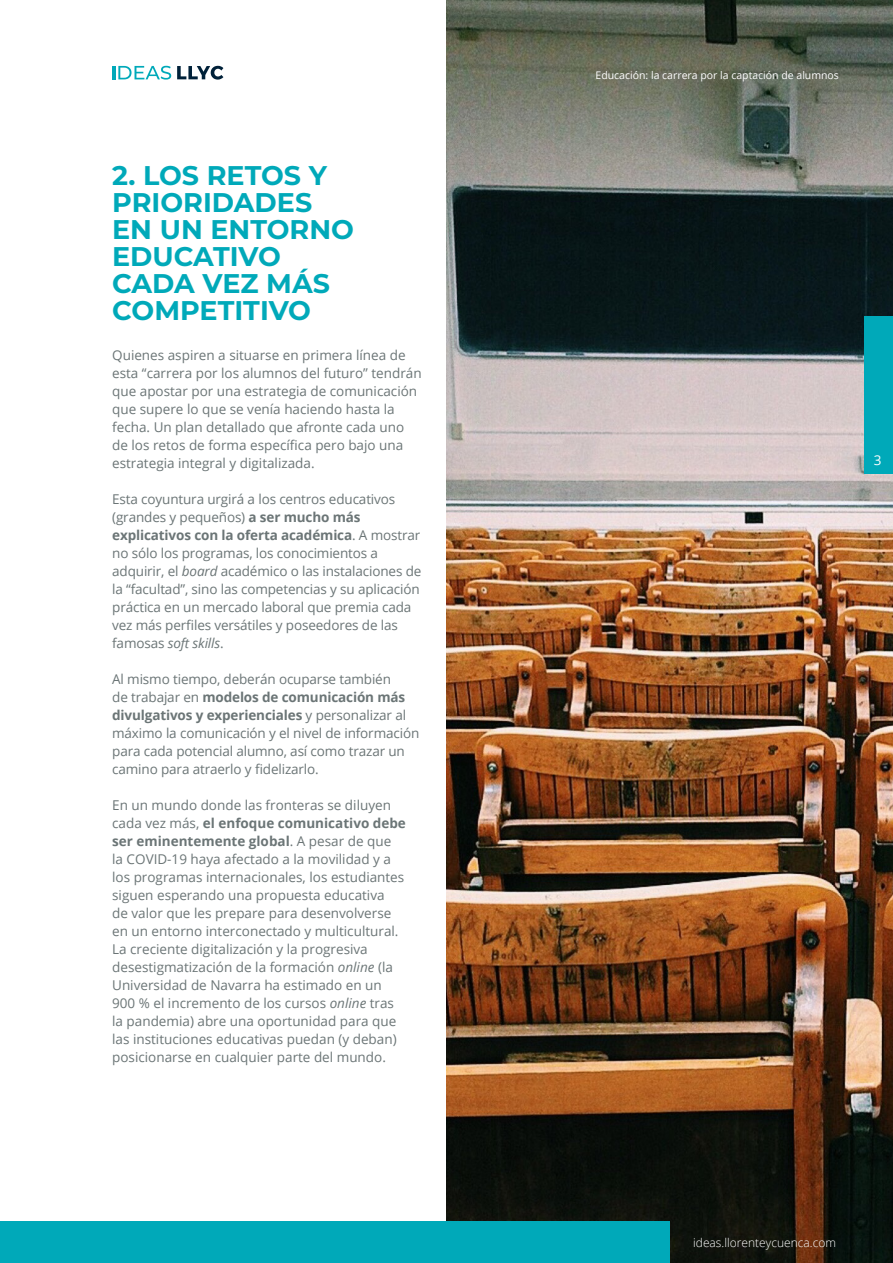
<style>
.page{position:relative;width:893px;height:1263px;background:#fff}
.page>*{position:absolute;margin:0;border:0;box-sizing:border-box;transform-origin:0 0}
.t1{font:700 27px/27px "Montserrat";color:#00a9b9}
.t2{font:13.5px/18px "Open Sans";color:#6b7576}
.t3{font:13.5px "Open Sans";color:#fff}
.t4{font:300 12px "Open Sans";color:#fff}
.t5{font:10.5px "Open Sans";color:#fff}
.s1{font-weight:700}
.s2{font-style:italic}
</style>
<div class="page">
<img style="left:446px;top:0;width:447px;height:1263px">
<svg style="left:112px;top:66px;width:59px;height:14px"></svg>
<svg style="left:177px;top:66px;width:46px;height:14px"></svg>
<div style="left:864px;top:316px;width:29px;height:158px;background:#00a9b9"></div>
<div style="left:0;top:1221px;width:669px;height:42px;background:#00a9b9"></div>
<h1 class="t1" style="left:112px;top:160px;width:243px">2. LOS RETOS Y<br>PRIORIDADES<br>EN UN ENTORNO<br>EDUCATIVO<br>CADA VEZ MÁS<br>COMPETITIVO</h1>
<p class="t2" style="left:112px;top:346px;width:311px">Quienes aspiren a situarse en primera línea de esta “carrera por los alumnos del futuro” tendrán que apostar por una estrategia de comunicación que supere lo que se venía haciendo hasta la fecha. Un plan detallado que afronte cada uno de los retos de forma específica pero bajo una estrategia integral y digitalizada.</p>
<p class="t2" style="left:112px;top:490px;width:311px">Esta coyuntura urgirá a los centros educativos (grandes y pequeños) <span class="s1">a ser mucho más explicativos con la oferta académica</span>. A mostrar no sólo los programas, los conocimientos a adquirir, el <span class="s2">board</span> académico o las instalaciones de la “facultad”, sino las competencias y su aplicación práctica en un mercado laboral que premia cada vez más perfiles versátiles y poseedores de las famosas <span class="s2">soft skills</span>.</p>
<p class="t2" style="left:112px;top:670px;width:309px">Al mismo tiempo, deberán ocuparse también<br>de trabajar en <span class="s1">modelos de comunicación más divulgativos y experienciales</span> y personalizar al máximo la comunicación y el nivel de información para cada potencial alumno, así como trazar un camino para atraerlo y fidelizarlo.</p>
<p class="t2" style="left:112px;top:796px;width:295px">En un mundo donde las fronteras se diluyen cada vez más, <span class="s1">el enfoque comunicativo debe ser eminentemente global</span>. A pesar de que<br>la COVID-19 haya afectado a la movilidad y a los programas internacionales, los estudiantes siguen esperando una propuesta educativa<br>de valor que les prepare para desenvolverse en un entorno interconectado y multicultural.<br>La creciente digitalización y la progresiva desestigmatización de la formación <span class="s2">online</span> (la Universidad de Navarra ha estimado en un 900 % el incremento de los cursos <span class="s2">online</span> tras la pandemia) abre una oportunidad para que las instituciones educativas puedan (y deban) posicionarse en cualquier parte del mundo.</p>
<p class="t5" style="left:595px;top:68px;width:245px">Educación: la carrera por la captación de alumnos</p>
<p class="t3" style="left:874px;top:451px;width:9px">3</p>
<p class="t4" style="left:693px;top:1234px;width:144px">ideas.llorenteycuenca.com</p>
</div>
